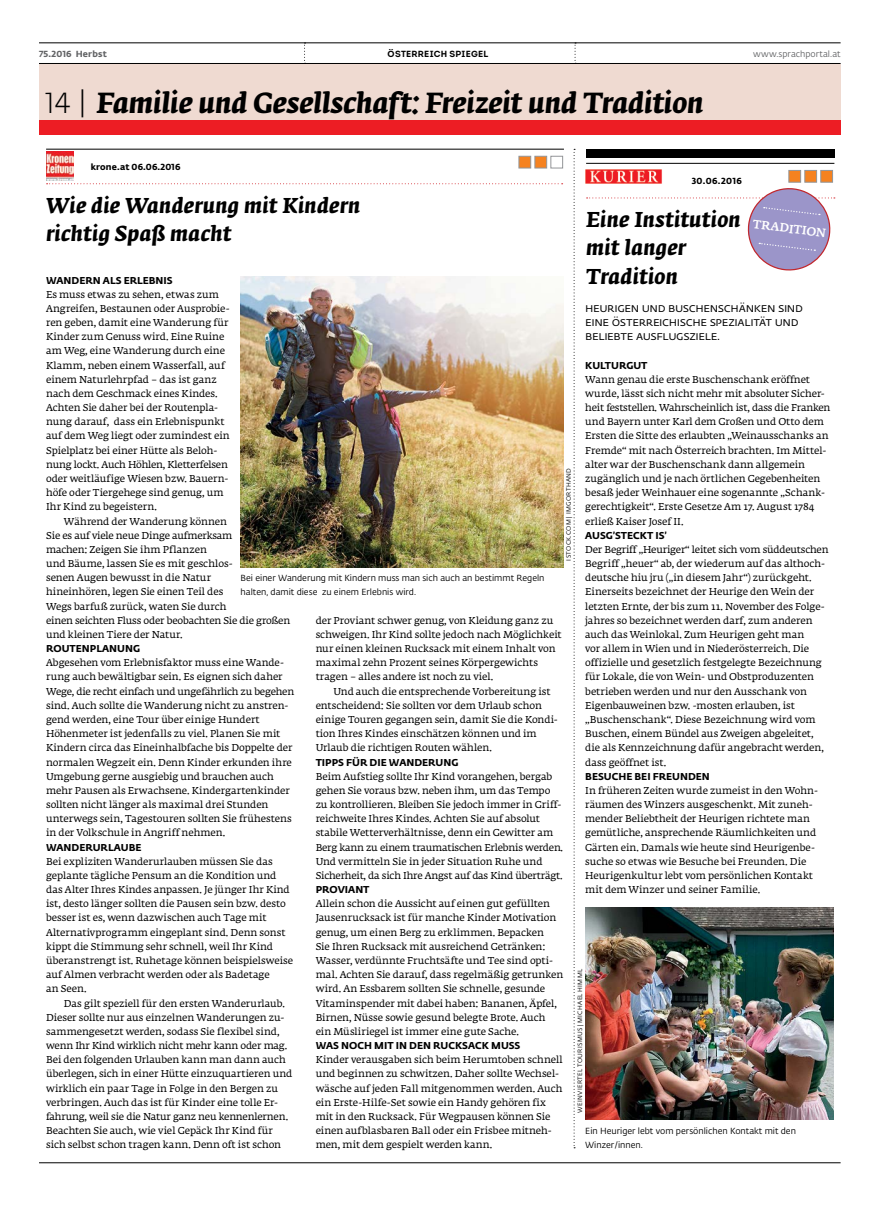
<style>
.page{position:relative;width:869px;height:1205px;background:#fff}
.page>*{position:absolute;margin:0;border:0;box-sizing:border-box;transform-origin:0 0}
.t1{font:italic 700 28.75px "Fedra Serif A Std";letter-spacing:-.01em;color:#000}
.t2{font:italic 700 21.25px/28.4px "Fedra Serif A Std";letter-spacing:.005em;color:#000}
.t3{font:12.5px/14.1px "Fedra Sans Std";letter-spacing:-.035em;color:#000}
.t4{font:500 11.88px "Fedra Serif A Std";color:#fff}
.t5{font:9.88px/14.1px "Fedra Serif A Std";letter-spacing:-.005em;color:#000}
.t6{font:700 9.88px "Fedra Sans Std";color:#000}
.t7{font:700 8.88px "Intro";letter-spacing:.03em;color:#000}
.t8{font:8.75px/14.1px "Fedra Sans Std";color:#000}
.t9{font:700 8.75px "Fedra Sans Std";letter-spacing:.015em;color:#000}
.t10{font:8.75px "Fedra Sans Std";color:#636466}
.t11{font:700 8.75px "Fedra Sans Std";letter-spacing:.02em;color:#636466}
.t12{font:6.25px "Fedra Sans Std";letter-spacing:.04em;color:#000}
.s1{font-family:"Fedra Sans Std";font-weight:300;font-style:normal}
</style>
<div class="page">
<div style="left:39px;top:64px;width:801px;height:56px;background:#efdad1"></div>
<div style="left:39px;top:120px;width:801px;height:15px;background:#ed1d24"></div>
<hr style="left:39px;top:43px;width:801px;height:1px;background:#000">
<hr style="left:39px;top:63px;width:801px;height:1px;background:#000">
<svg style="left:304px;top:43px;width:1px;height:20px"></svg>
<svg style="left:573px;top:149px;width:2px;height:999px"></svg>
<hr style="left:46px;top:149px;width:517px;height:1px;background:#000">
<svg style="left:47px;top:183px;width:515px;height:1px"></svg>
<hr style="left:39px;top:1162px;width:801px;height:1px;background:#000">
<div style="left:518px;top:156px;width:12px;height:12px;background:#f58220;border:1px solid #939598"></div>
<div style="left:534px;top:156px;width:12px;height:12px;background:#f58220;border:1px solid #939598"></div>
<div style="left:550px;top:156px;width:12px;height:12px;border:1px solid #939598"></div>
<img style="left:46px;top:152px;width:27px;height:29px">
<hr style="left:586px;top:163px;width:248px;height:1px;background:#000">
<div style="left:788px;top:170px;width:12px;height:12px;background:#f58220;border:1px solid #939598"></div>
<div style="left:804px;top:170px;width:12px;height:12px;background:#f58220;border:1px solid #939598"></div>
<div style="left:820px;top:170px;width:12px;height:12px;background:#f58220;border:1px solid #939598"></div>
<div style="left:586px;top:149px;width:248px;height:9px;background:#000"></div>
<svg style="left:586px;top:188px;width:248px;height:83px"></svg>
<img style="left:585px;top:169px;width:76px;height:15px">
<img style="left:585px;top:907px;width:248px;height:213px">
<img style="left:240px;top:276px;width:323px;height:291px">
<p class="t11" style="left:39px;top:48px;width:69px">75.2016 Herbst</p>
<p class="t7" style="left:387px;top:48px;width:102px">ÖSTERREICH SPIEGEL</p>
<p class="t10" style="left:752px;top:48px;width:89px">www.sprachportal.at</p>
<h1 class="t1" style="left:46px;top:87px;width:659px"><span class="s1">14 |</span> Familie und Gesellschaft: Freizeit und Tradition</h1>
<p class="t9" style="left:91px;top:161px;width:91px">krone.at 06.06.2016</p>
<p class="t9" style="left:691px;top:176px;width:51px">30.06.2016</p>
<h2 class="t2" style="left:46px;top:191px;width:316px">Wie die Wanderung mit Kindern richtig Spaß macht</h2>
<p class="t6" style="left:46px;top:274px;width:128px">WANDERN ALS ERLEBNIS</p>
<p class="t5" style="left:46px;top:288px;width:185px">Es muss etwas zu sehen, etwas zum Angreifen, Bestaunen oder Ausprobie&shy;ren geben, damit eine Wanderung für Kinder zum Genuss wird. Eine Ruine am Weg, eine Wanderung durch eine Klamm, neben einem Wasserfall, auf einem Naturlehrpfad – das ist ganz nach dem Geschmack eines Kindes.<br>Achten Sie daher bei der Routenpla&shy;nung darauf, dass ein Erlebnispunkt auf dem Weg liegt oder zumindest ein Spielplatz bei einer Hütte als Beloh&shy;nung lockt. Auch Höhlen, Kletterfelsen oder weitläufige Wiesen bzw. Bauern&shy;höfe oder Tiergehege sind genug, um Ihr Kind zu begeistern.</p>
<p class="t5" style="left:46px;top:515px;width:245px;text-indent:18px">Während der Wanderung können<br>Sie es auf viele neue Dinge aufmerksam<br>machen: Zeigen Sie ihm Pflanzen<br>und Bäume, lassen Sie es mit geschlos-<br>senen Augen bewusst in die Natur<br>hineinhören, legen Sie einen Teil des<br>Wegs barfuß zurück, waten Sie durch<br>einen seichten Fluss oder beobachten Sie die großen und kleinen Tiere der Natur.</p>
<p class="t6" style="left:46px;top:642px;width:95px">ROUTENPLANUNG</p>
<p class="t5" style="left:46px;top:656px;width:249px">Abgesehen vom Erlebnisfaktor muss eine Wande&shy;rung auch bewältigbar sein. Es eignen sich daher Wege, die recht einfach und ungefährlich zu begehen sind. Auch sollte die Wanderung nicht zu anstren&shy;gend werden, eine Tour über einige Hundert Höhenmeter ist jedenfalls zu viel. Planen Sie mit Kindern circa das Eineinhalbfache bis Doppelte der normalen Wegzeit ein. Denn Kinder erkunden ihre Umgebung gerne ausgiebig und brauchen auch mehr Pausen als Erwachsene. Kindergartenkinder sollten nicht länger als maximal drei Stunden unterwegs sein, Tagestouren sollten Sie frühestens in der Volkschule in Angriff nehmen.</p>
<p class="t6" style="left:46px;top:841px;width:97px">WANDERURLAUBE</p>
<p class="t5" style="left:46px;top:855px;width:248px">Bei expliziten Wanderurlauben müssen Sie das geplante tägliche Pensum an die Kondition und das Alter Ihres Kindes anpassen. Je jünger Ihr Kind ist, desto länger sollten die Pausen sein bzw. desto besser ist es, wenn dazwischen auch Tage mit Alternativprogramm eingeplant sind. Denn sonst kippt die Stimmung sehr schnell, weil Ihr Kind überanstrengt ist. Ruhetage können beispielsweise auf Almen verbracht werden oder als Badetage<br>an Seen.</p>
<p class="t5" style="left:46px;top:997px;width:248px;text-indent:18px">Das gilt speziell für den ersten Wanderurlaub.<br>Dieser sollte nur aus einzelnen Wanderungen zu&shy;sammengesetzt werden, sodass Sie flexibel sind, wenn Ihr Kind wirklich nicht mehr kann oder mag.<br>Bei den folgenden Urlauben kann man dann auch überlegen, sich in einer Hütte einzuquartieren und wirklich ein paar Tage in Folge in den Bergen zu verbringen. Auch das ist für Kinder eine tolle Er&shy;fahrung, weil sie die Natur ganz neu kennenlernen.<br>Beachten Sie auch, wie viel Gepäck Ihr Kind für sich selbst schon tragen kann. Denn oft ist schon</p>
<h2 class="t2" style="left:586px;top:205px;width:156px">Eine Institution mit langer<br>Tradition</h2>
<p class="t4" style="left:753px;top:216px;width:75px;rotate:7deg">TRADITION</p>
<p class="t3" style="left:585px;top:301px;width:219px">heurigen und buschenschänken sind eine österreichische spezialität und beliebte ausflugsziele.</p>
<p class="t6" style="left:585px;top:359px;width:64px">KULTURGUT</p>
<p class="t5" style="left:585px;top:373px;width:246px">Wann genau die erste Buschenschank eröffnet wurde, lässt sich nicht mehr mit absoluter Sicher&shy;heit feststellen. Wahrscheinlich ist, dass die Franken und Bayern unter Karl dem Großen und Otto dem Ersten die Sitte des erlaubten „Weinausschanks an Fremde“ mit nach Österreich brachten. Im Mittel&shy;alter war der Buschenschank dann allgemein zugänglich und je nach örtlichen Gegebenheiten besaß jeder Weinhauer eine sogenannte „Schank&shy;gerechtigkeit“. Erste Gesetze Am 17. August 1784 erließ Kaiser Josef II.</p>
<p class="t6" style="left:585px;top:529px;width:83px">AUSG’STECKT IS’</p>
<p class="t5" style="left:585px;top:543px;width:245px">Der Begriff „Heuriger“ leitet sich vom süddeutschen Begriff „heuer“ ab, der wiederum auf das althoch&shy;deutsche hiu jru („in diesem Jahr“) zurückgeht.<br>Einerseits bezeichnet der Heurige den Wein der letzten Ernte, der bis zum 11. November des Folge&shy;jahres so bezeichnet werden darf, zum anderen auch das Weinlokal. Zum Heurigen geht man<br>vor allem in Wien und in Niederösterreich. Die offizielle und gesetzlich festgelegte Bezeichnung für Lokale, die von Wein- und Obstproduzenten betrieben werden und nur den Ausschank von Eigenbauweinen bzw. -mosten erlauben, ist „Buschenschank“. Diese Bezeichnung wird vom Buschen, einem Bündel aus Zweigen abgeleitet, die als Kennzeichnung dafür angebracht werden, dass geöffnet ist.</p>
<p class="t6" style="left:585px;top:770px;width:126px">BESUCHE BEI FREUNDEN</p>
<p class="t5" style="left:585px;top:784px;width:234px">In früheren Zeiten wurde zumeist in den Wohn&shy;räumen des Winzers ausgeschenkt. Mit zuneh&shy;mender Beliebtheit der Heurigen richtete man gemütliche, ansprechende Räumlichkeiten und Gärten ein. Damals wie heute sind Heurigenbe&shy;suche so etwas wie Besuche bei Freunden. Die Heurigenkultur lebt vom persönlichen Kontakt mit dem Winzer und seiner Familie.</p>
<p class="t12" style="left:564px;top:560px;width:94px;rotate:-90deg">ISTOCK.COM | IMGORTHAND</p>
<p class="t8" style="left:240px;top:571px;width:305px">Bei einer Wanderung mit Kindern muss man sich auch an bestimmt Regeln halten, damit diese zu einem Erlebnis wird.</p>
<p class="t5" style="left:315px;top:614px;width:247px">der Proviant schwer genug, von Kleidung ganz zu schweigen. Ihr Kind sollte jedoch nach Möglichkeit nur einen kleinen Rucksack mit einem Inhalt von maximal zehn Prozent seines Körpergewichts tragen – alles andere ist noch zu viel.</p>
<p class="t5" style="left:315px;top:685px;width:244px;text-indent:18px">Und auch die entsprechende Vorbereitung ist entscheidend: Sie sollten vor dem Urlaub schon einige Touren gegangen sein, damit Sie die Kondi&shy;tion Ihres Kindes einschätzen können und im Urlaub die richtigen Routen wählen.</p>
<p class="t6" style="left:315px;top:755px;width:144px">TIPPS FÜR DIE WANDERUNG</p>
<p class="t5" style="left:315px;top:770px;width:249px">Beim Aufstieg sollte Ihr Kind vorangehen, bergab gehen Sie voraus bzw. neben ihm, um das Tempo zu kontrollieren. Bleiben Sie jedoch immer in Griff&shy;reichweite Ihres Kindes. Achten Sie auf absolut stabile Wetterverhältnisse, denn ein Gewitter am Berg kann zu einem traumatischen Erlebnis werden.<br>Und vermitteln Sie in jeder Situation Ruhe und Sicherheit, da sich Ihre Angst auf das Kind überträgt.</p>
<p class="t6" style="left:315px;top:883px;width:55px">PROVIANT</p>
<p class="t5" style="left:315px;top:897px;width:249px">Allein schon die Aussicht auf einen gut gefüllten Jausenrucksack ist für manche Kinder Motivation genug, um einen Berg zu erklimmen. Bepacken<br>Sie Ihren Rucksack mit ausreichend Getränken:<br>Wasser, verdünnte Fruchtsäfte und Tee sind opti&shy;mal. Achten Sie darauf, dass regelmäßig getrunken wird. An Essbarem sollten Sie schnelle, gesunde Vitaminspender mit dabei haben: Bananen, Äpfel, Birnen, Nüsse sowie gesund belegte Brote. Auch ein Müsliriegel ist immer eine gute Sache.</p>
<p class="t6" style="left:315px;top:1039px;width:206px">WAS NOCH MIT IN DEN RUCKSACK MUSS</p>
<p class="t5" style="left:315px;top:1053px;width:248px">Kinder verausgaben sich beim Herumtoben schnell und beginnen zu schwitzen. Daher sollte Wechsel&shy;wäsche auf jeden Fall mitgenommen werden. Auch ein Erste-Hilfe-Set sowie ein Handy gehören fix mit in den Rucksack. Für Wegpausen können Sie einen aufblasbaren Ball oder ein Frisbee mitneh&shy;men, mit dem gespielt werden kann.</p>
<p class="t12" style="left:576px;top:1112px;width:145px;rotate:-90deg">WEINVIERTEL TOURISMUS | MICHAEL HIMML</p>
<p class="t8" style="left:585px;top:1124px;width:212px">Ein Heuriger lebt vom persönlichen Kontakt mit den<br>Winzer/innen.</p>
</div>
